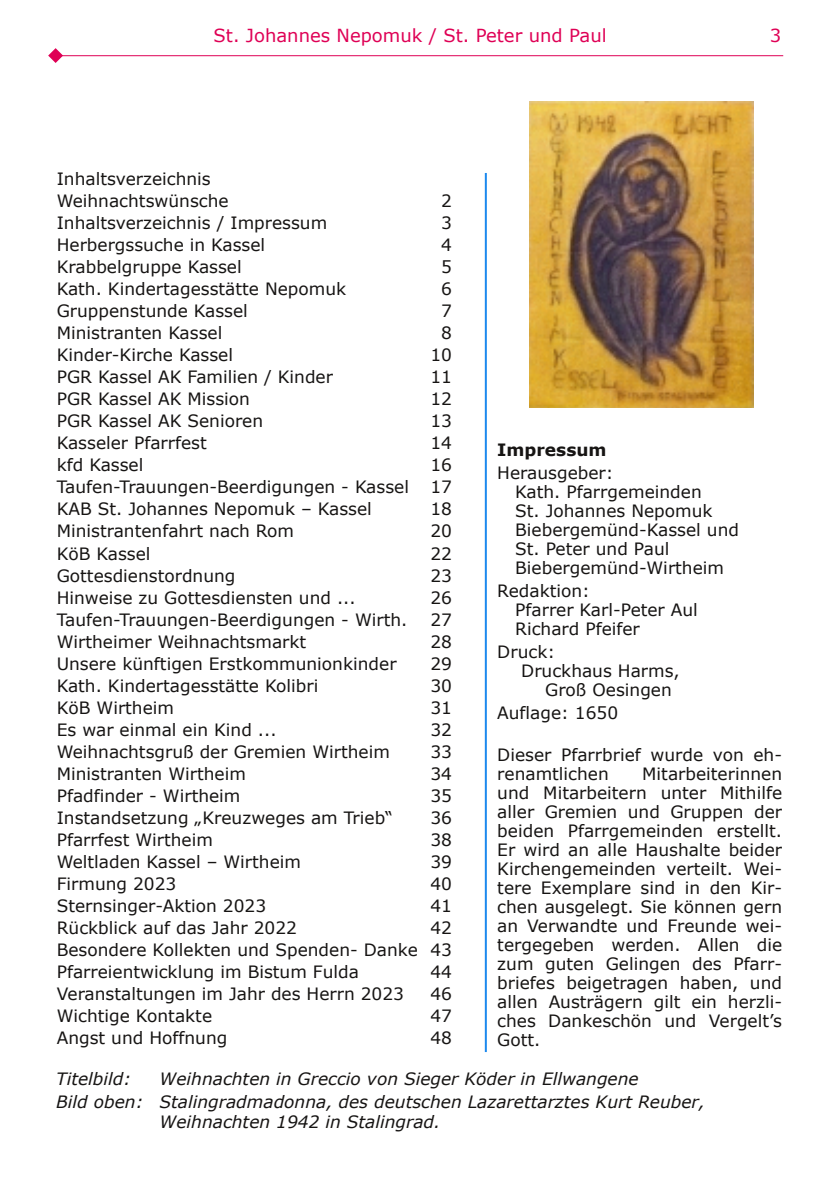
<style>
.page{position:relative;width:840px;height:1191px;background:#fff}
.page>*{position:absolute;margin:0;border:0;box-sizing:border-box;transform-origin:0 0}
.t1{font:18px "Verdana";color:#df0055}
.t2{font:17px/19px "Verdana";color:#161413}
.t3{font:italic 17px/22.8px "Verdana";color:#161413}
.t4{font:700 17px "Verdana";color:#161413}
</style>
<div class="page">
<hr style="left:57px;top:55px;width:725px;height:1px;background:#df0055">
<svg style="left:48px;top:48px;width:16px;height:15px"></svg>
<hr style="left:484px;top:173px;width:2px;height:879px;background:#1c89ee">
<img style="left:529px;top:101px;width:224px;height:307px">
<p class="t1" style="left:213px;top:24px;width:394px">St. Johannes Nepomuk / St. Peter und Paul</p>
<p class="t1" style="left:769px;top:24px;width:13px">3</p>
<p class="t2" style="left:57px;top:167px;width:173px;line-height:22px">Inhaltsverzeichnis<br>Weihnachtswünsche</p>
<p class="t2" style="left:441px;top:190px;width:12px">2</p>
<p class="t2" style="left:57px;top:213px;width:272px">Inhaltsverzeichnis / Impressum</p>
<p class="t2" style="left:441px;top:213px;width:12px">3</p>
<p class="t2" style="left:57px;top:235px;width:210px">Herbergssuche in Kassel</p>
<p class="t2" style="left:441px;top:235px;width:12px">4</p>
<p class="t2" style="left:57px;top:257px;width:186px">Krabbelgruppe Kassel</p>
<p class="t2" style="left:441px;top:257px;width:12px">5</p>
<p class="t2" style="left:57px;top:279px;width:291px">Kath. Kindertagesstätte Nepomuk</p>
<p class="t2" style="left:441px;top:279px;width:12px">6</p>
<p class="t2" style="left:57px;top:301px;width:193px">Gruppenstunde Kassel</p>
<p class="t2" style="left:441px;top:301px;width:12px">7</p>
<p class="t2" style="left:57px;top:323px;width:167px">Ministranten Kassel</p>
<p class="t2" style="left:441px;top:323px;width:12px">8</p>
<p class="t2" style="left:57px;top:345px;width:178px">Kinder-Kirche Kassel</p>
<p class="t2" style="left:430px;top:345px;width:23px">10</p>
<p class="t2" style="left:57px;top:367px;width:277px">PGR Kassel AK Familien / Kinder</p>
<p class="t2" style="left:430px;top:367px;width:23px">11</p>
<p class="t2" style="left:57px;top:389px;width:195px">PGR Kassel AK Mission</p>
<p class="t2" style="left:430px;top:389px;width:23px">12</p>
<p class="t2" style="left:57px;top:411px;width:208px">PGR Kassel AK Senioren</p>
<p class="t2" style="left:430px;top:411px;width:23px">13</p>
<p class="t2" style="left:57px;top:433px;width:151px">Kasseler Pfarrfest</p>
<p class="t2" style="left:430px;top:433px;width:23px">14</p>
<p class="t2" style="left:57px;top:455px;width:88px">kfd Kassel</p>
<p class="t2" style="left:430px;top:455px;width:23px">16</p>
<p class="t2" style="left:57px;top:477px;width:353px">Taufen-Trauungen-Beerdigungen - Kassel</p>
<p class="t2" style="left:430px;top:477px;width:23px">17</p>
<p class="t2" style="left:57px;top:499px;width:316px">KAB St. Johannes Nepomuk – Kassel</p>
<p class="t2" style="left:430px;top:499px;width:23px">18</p>
<p class="t2" style="left:57px;top:521px;width:239px">Ministrantenfahrt nach Rom</p>
<p class="t2" style="left:430px;top:521px;width:23px">20</p>
<p class="t2" style="left:57px;top:543px;width:95px">KöB Kassel</p>
<p class="t2" style="left:430px;top:543px;width:23px">22</p>
<p class="t2" style="left:57px;top:565px;width:180px">Gottesdienstordnung</p>
<p class="t2" style="left:430px;top:565px;width:23px">23</p>
<p class="t2" style="left:57px;top:587px;width:300px">Hinweise zu Gottesdiensten und ...</p>
<p class="t2" style="left:430px;top:587px;width:23px">26</p>
<p class="t2" style="left:57px;top:609px;width:352px">Taufen-Trauungen-Beerdigungen - Wirth.</p>
<p class="t2" style="left:430px;top:609px;width:23px">27</p>
<p class="t2" style="left:57px;top:631px;width:251px">Wirtheimer Weihnachtsmarkt</p>
<p class="t2" style="left:430px;top:631px;width:23px">28</p>
<p class="t2" style="left:57px;top:653px;width:341px">Unsere künftigen Erstkommunionkinder</p>
<p class="t2" style="left:430px;top:653px;width:23px">29</p>
<p class="t2" style="left:57px;top:675px;width:263px">Kath. Kindertagesstätte Kolibri</p>
<p class="t2" style="left:430px;top:675px;width:23px">30</p>
<p class="t2" style="left:57px;top:697px;width:119px">KöB Wirtheim</p>
<p class="t2" style="left:430px;top:697px;width:23px">31</p>
<p class="t2" style="left:57px;top:719px;width:221px">Es war einmal ein Kind ...</p>
<p class="t2" style="left:430px;top:719px;width:23px">32</p>
<p class="t2" style="left:57px;top:741px;width:334px">Weihnachtsgruß der Gremien Wirtheim</p>
<p class="t2" style="left:430px;top:741px;width:23px">33</p>
<p class="t2" style="left:57px;top:763px;width:190px">Ministranten Wirtheim</p>
<p class="t2" style="left:430px;top:763px;width:23px">34</p>
<p class="t2" style="left:57px;top:785px;width:185px">Pfadfinder - Wirtheim</p>
<p class="t2" style="left:430px;top:785px;width:23px">35</p>
<p class="t2" style="left:57px;top:807px;width:337px">Instandsetzung „Kreuzweges am Trieb“</p>
<p class="t2" style="left:430px;top:807px;width:23px">36</p>
<p class="t2" style="left:57px;top:829px;width:158px">Pfarrfest Wirtheim</p>
<p class="t2" style="left:430px;top:829px;width:23px">38</p>
<p class="t2" style="left:57px;top:852px;width:246px">Weltladen Kassel – Wirtheim</p>
<p class="t2" style="left:430px;top:852px;width:23px">39</p>
<p class="t2" style="left:57px;top:874px;width:121px">Firmung 2023</p>
<p class="t2" style="left:430px;top:874px;width:23px">40</p>
<p class="t2" style="left:57px;top:896px;width:211px">Sternsinger-Aktion 2023</p>
<p class="t2" style="left:430px;top:896px;width:23px">41</p>
<p class="t2" style="left:57px;top:918px;width:242px">Rückblick auf das Jahr 2022</p>
<p class="t4" style="left:497px;top:439px;width:111px">Impressum</p>
<p class="t2" style="left:515px;top:463px;width:225px;text-indent:-18px">Herausgeber:<br>Kath. Pfarrgemeinden<br>St. Johannes Nepomuk<br>Biebergemünd-Kassel und<br>St. Peter und Paul<br>Biebergemünd-Wirtheim</p>
<p class="t2" style="left:515px;top:581px;width:184px;text-indent:-18px">Redaktion:<br>Pfarrer Karl-Peter Aul<br>Richard Pfeifer</p>
<p class="t2" style="left:497px;top:642px;width:59px">Druck:</p>
<p class="t2" style="left:521px;top:661px;width:160px">Druckhaus Harms,</p>
<p class="t2" style="left:545px;top:680px;width:128px">Groß Oesingen</p>
<p class="t2" style="left:497px;top:703px;width:122px">Auflage: 1650</p>
<p class="t2" style="left:497px;top:745px;width:286px">Dieser Pfarrbrief wurde von eh&shy;renamtlichen</p>
<p class="t2" style="left:497px;top:764px;width:286px;text-align:justify;text-indent:145px">Mitarbeiterinnen und Mitarbeitern unter Mithilfe aller Gremien und Gruppen der beiden Pfarrgemeinden erstellt.<br>Er wird an alle Haushalte beider Kirchengemeinden verteilt. Wei&shy;tere Exemplare sind in den Kir&shy;chen ausgelegt. Sie können gern an Verwandte und Freunde wei&shy;tergegeben werden. Allen die zum guten Gelingen des Pfarr&shy;briefes beigetragen haben, und allen Austrägern gilt ein herzli&shy;ches Dankeschön und Vergelt’s Gott.</p>
<p class="t2" style="left:57px;top:916px;width:396px;line-height:22px;text-align:justify;text-indent:373px">42<br>Besondere Kollekten und Spenden- Danke 43<br>Pfarreientwicklung im Bistum Fulda</p>
<p class="t2" style="left:430px;top:962px;width:23px">44</p>
<p class="t2" style="left:57px;top:984px;width:348px">Veranstaltungen im Jahr des Herrn 2023</p>
<p class="t2" style="left:430px;top:984px;width:23px">46</p>
<p class="t2" style="left:57px;top:1006px;width:157px">Wichtige Kontakte</p>
<p class="t2" style="left:430px;top:1006px;width:23px">47</p>
<p class="t2" style="left:57px;top:1028px;width:172px">Angst und Hoffnung</p>
<p class="t2" style="left:430px;top:1028px;width:23px">48</p>
<p class="t3" style="left:56px;top:1066px;width:76px">Titelbild:</p>
<p class="t3" style="left:56px;top:1066px;width:649px;text-indent:103px">Weihnachten in Greccio von Sieger Köder in Ellwangene<br>Bild oben: Stalingradmadonna, des deutschen Lazarettarztes Kurt Reuber,</p>
<p class="t3" style="left:159px;top:1109px;width:282px">Weihnachten 1942 in Stalingrad.</p>
</div>
